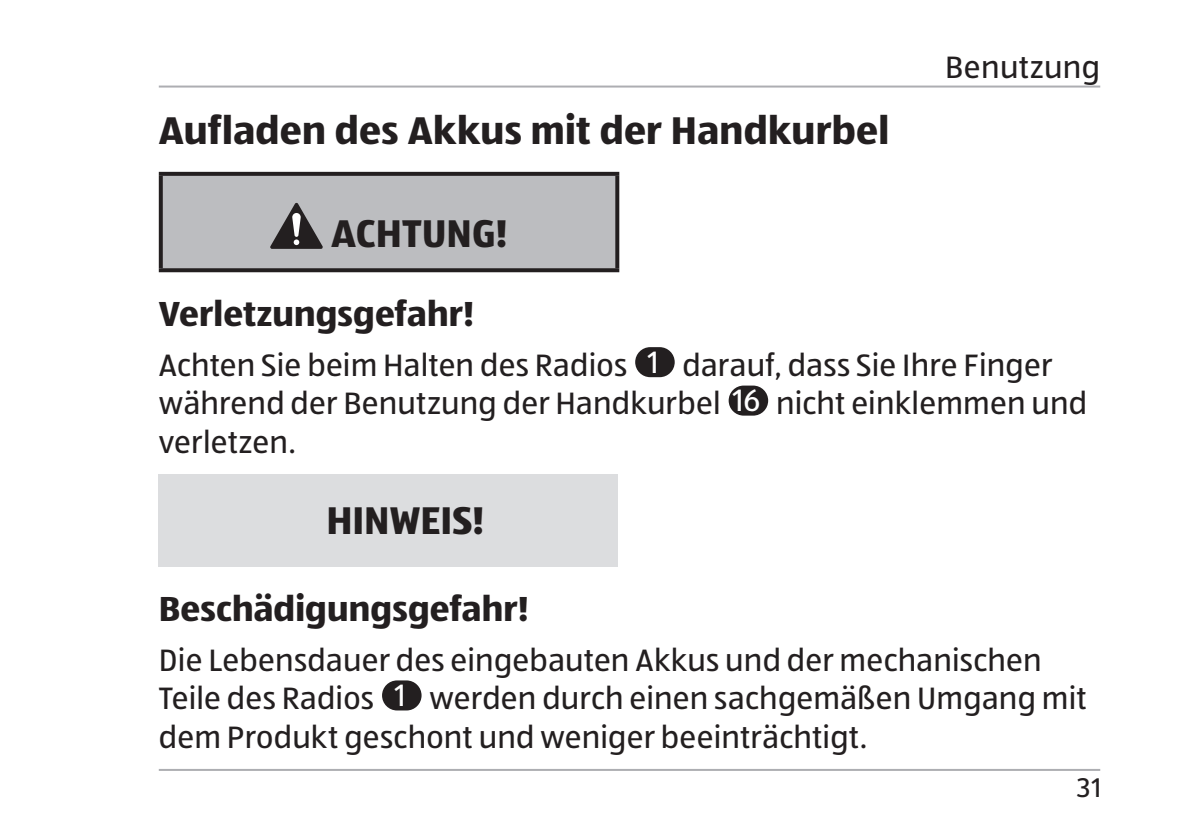
<style>
.page{position:relative;width:1191px;height:840px;background:#fff}
.page>*{position:absolute;margin:0;border:0;box-sizing:border-box;transform-origin:0 0}
.t1{font:700 40px "ALDISUEDOT";letter-spacing:.005em;color:#231f20}
.t2{font:700 36px "ALDISUEDOT";letter-spacing:.005em;color:#231f20}
.t3{font:32px/38.4px "ALDISUEDOT";letter-spacing:.005em;color:#231f20}
.t4{font:28px "ALDISUEDOT";color:#231f20}
.s1{color:#fff}
</style>
<div class="page">
<hr style="left:159px;top:85px;width:941px;height:2px;background:#adaeb2">
<hr style="left:159px;top:768px;width:941px;height:2px;background:#adaeb2">
<div style="left:161px;top:174px;width:456px;height:96px;background:#bcbdc0"></div>
<svg style="left:159px;top:172px;width:460px;height:4px;background:#282426"></svg>
<svg style="left:159px;top:176px;width:4px;height:92px"></svg>
<svg style="left:615px;top:176px;width:4px;height:92px"></svg>
<svg style="left:159px;top:268px;width:460px;height:4px;background:#2c2829"></svg>
<svg style="left:270px;top:202px;width:53px;height:47px"></svg>
<div style="left:634px;top:346px;width:41px;height:32px;background:#231f20;border-radius:16px"></div>
<div style="left:633px;top:345px;width:43px;height:34px;border:2px solid #fff;border-radius:16px"></div>
<div style="left:727px;top:384px;width:42px;height:32px;background:#231f20;border-radius:16px"></div>
<div style="left:726px;top:383px;width:44px;height:34px;border:2px solid #fff;border-radius:16px"></div>
<div style="left:159px;top:474px;width:459px;height:92px;background:#dcdddf"></div>
<div style="left:381px;top:679px;width:41px;height:32px;background:#231f20;border-radius:16px"></div>
<div style="left:380px;top:678px;width:43px;height:34px;border:2px solid #fff;border-radius:16px"></div>
<p class="t1" style="left:159px;top:104px;width:732px">Aufladen des Akkus mit der Handkurbel</p>
<p class="t1" style="left:331px;top:206px;width:178px">ACHTUNG!</p>
<p class="t3" style="left:945px;top:47px;width:157px">Benutzung</p>
<p class="t2" style="left:159px;top:289px;width:317px">Verletzungsgefahr!</p>
<p class="t3" style="left:159px;top:344px;width:930px">Achten Sie beim Halten des Radios <span class="s1">1</span> darauf, dass Sie Ihre Finger während der Benutzung der Handkurbel <span class="s1">16</span> nicht einklemmen und verletzen.</p>
<p class="t1" style="left:326px;top:493px;width:160px">HINWEIS!</p>
<p class="t2" style="left:159px;top:584px;width:372px">Beschädigungsgefahr!</p>
<p class="t3" style="left:159px;top:639px;width:929px">Die Lebensdauer des eingebauten Akkus und der mechanischen<br>Teile des Radios <span class="s1">1</span> werden durch einen sachgemäßen Umgang mit dem Produkt geschont und weniger beeinträchtigt.</p>
<p class="t4" style="left:1077px;top:769px;width:25px">31</p>
</div>
